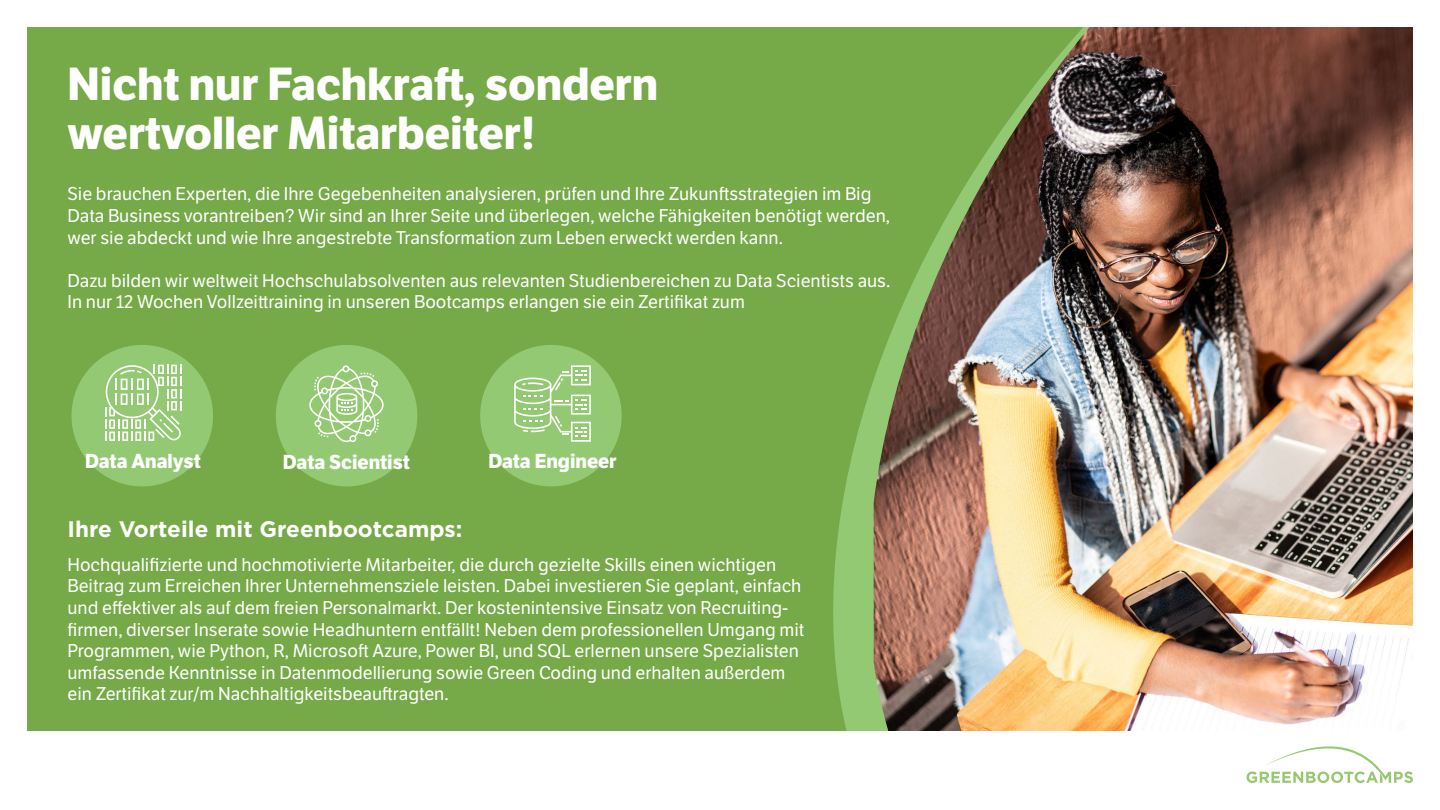
<style>
.page{position:relative;width:1440px;height:810px;background:#fff}
.page>*{position:absolute;margin:0;border:0;box-sizing:border-box;transform-origin:0 0}
.t1{font:700 45px/48.8px "LFT Etica";color:#fff}
.t2{font:700 22.5px "Gotham";color:#fff}
.t3{font:700 19.65px "LFT Etica";color:#fff}
.t4{font:18px/21.6px "LFT Etica";color:#fff}
</style>
<div class="page">
<div style="left:27px;top:27px;width:1386px;height:756px;background:#76a948"></div>
<div style="left:71px;top:345px;width:142px;height:141px;background:#94c973;border-radius:50%"></div>
<svg style="left:105px;top:365px;width:76px;height:76px"></svg>
<div style="left:276px;top:345px;width:141px;height:141px;background:#94c973;border-radius:50%"></div>
<svg style="left:309px;top:365px;width:75px;height:77px"></svg>
<div style="left:480px;top:345px;width:142px;height:141px;background:#94c973;border-radius:50%"></div>
<svg style="left:514px;top:365px;width:77px;height:77px"></svg>
<svg style="left:833px;top:380px;width:41px;height:351px;fill:#94c973"></svg>
<img style="left:874px;top:27px;width:539px;height:704px">
<div style="left:16px;top:731px;width:1412px;height:79px;background:#fff"></div>
<svg style="left:1247px;top:746px;width:166px;height:37px"></svg>
<p class="t1" style="left:68px;top:61px;width:592px">Nicht nur Fachkraft, sondern wertvoller Mitarbeiter!</p>
<p class="t4" style="left:68px;top:184px;width:824px">Sie brauchen Experten, die Ihre Gegebenheiten analysieren, prüfen und Ihre Zukunftsstrategien im Big<br>Data Business vorantreiben? Wir sind an Ihrer Seite und überlegen, welche Fähigkeiten benötigt werden, wer sie abdeckt und wie Ihre angestrebte Transformation zum Leben erweckt werden kann.</p>
<p class="t4" style="left:68px;top:270px;width:824px">Dazu bilden wir weltweit Hochschulabsolventen aus relevanten Studienbereichen zu Data Scientists aus.<br>In nur 12 Wochen Vollzeittraining in unseren Bootcamps erlangen sie ein Zertifikat zum</p>
<p class="t3" style="left:85px;top:449px;width:117px">Data Analyst</p>
<p class="t3" style="left:283px;top:450px;width:129px">Data Scientist</p>
<p class="t3" style="left:488px;top:449px;width:130px">Data Engineer</p>
<p class="t2" style="left:68px;top:515px;width:397px">Ihre Vorteile mit Greenbootcamps:</p>
<p class="t4" style="left:68px;top:554px;width:738px">Hochqualifizierte und hochmotivierte Mitarbeiter, die durch gezielte Skills einen wichtigen Beitrag zum Erreichen Ihrer Unternehmensziele leisten. Dabei investieren Sie geplant, einfach und effektiver als auf dem freien Personalmarkt. Der kostenintensive Einsatz von Recruiting&shy;firmen, diverser Inserate sowie Headhuntern entfällt! Neben dem professionellen Umgang mit Programmen, wie Python, R, Microsoft Azure, Power BI, und SQL erlernen unsere Spezialisten umfassende Kenntnisse in Datenmodellierung sowie Green Coding und erhalten außerdem ein Zertifikat zur/m Nachhaltigkeitsbeauftragten.</p>
</div>
